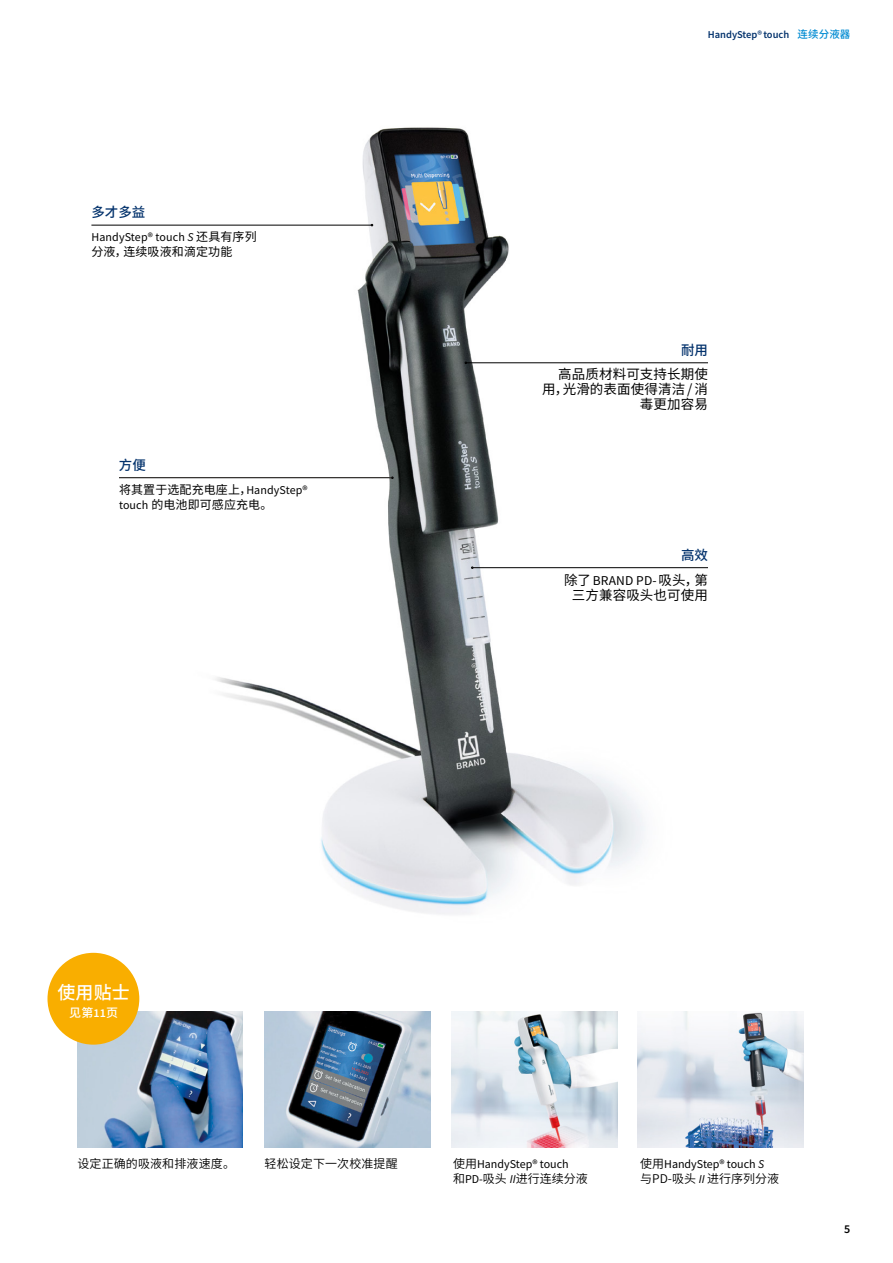
<style>
.page{position:relative;width:893px;height:1263px;background:#fff}
.page>*{position:absolute;margin:0;border:0;box-sizing:border-box;transform-origin:0 0}
.t1{font:500 18px "Source Han Sans CN";color:#fff}
.t2{font:13.5px/15px "Source Han Sans CN";letter-spacing:.01em;color:#000;text-align:right}
.t3{font:13.5px "Source Sans Pro";letter-spacing:.01em;color:#000}
.t4{font:500 13.5px "Source Han Sans CN";color:#03326c}
.t5{font:12px "Source Sans Pro";color:#000}
.t6{font:12px "Source Han Sans CN";letter-spacing:.01em;color:#000}
.t7{font:12px/15px "Source Han Sans CN";letter-spacing:.01em;color:#000}
.t8{font:500 12px "Source Han Sans CN";color:#fff}
.t9{font:600 12px "Source Sans Pro";color:#000}
.t10{font:600 10.5px "Source Sans Pro";color:#03326c}
.s1{font-style:italic}
.s2{font-family:"Source Han Sans CN"}
.s3{font-family:"Source Sans Pro"}
.s4{font-family:"Source Han Sans CN";font-weight:500;color:#008bd2}
.s5{font-family:"Source Sans Pro";font-weight:600}
.s6{font-family:"Source Sans Pro";font-style:italic}
</style>
<div class="page">
<img style="left:452px;top:1011px;width:165px;height:136px">
<img style="left:265px;top:1011px;width:165px;height:136px">
<img style="left:638px;top:1011px;width:166px;height:136px">
<img style="left:173px;top:127px;width:515px;height:787px">
<img style="left:77px;top:1011px;width:166px;height:136px">
<div style="left:47px;top:953px;width:92px;height:92px;background:#f9ae00;border-radius:50%"></div>
<hr style="left:91px;top:225px;width:280px;height:1px;background:#000">
<hr style="left:491px;top:422px;width:217px;height:1px;background:#fff">
<hr style="left:467px;top:362px;width:241px;height:1px;background:#000">
<hr style="left:502px;top:613px;width:206px;height:1px;background:#fff">
<hr style="left:473px;top:567px;width:235px;height:1px;background:#000">
<hr style="left:119px;top:477px;width:273px;height:1px;background:#000">
<p class="t4" style="left:91px;top:204px;width:55px">多才多益</p>
<p class="t5" style="left:91px;top:229px;width:167px">HandyStep® touch <span class="s1">S</span> <span class="s2">还具有序列</span></p>
<p class="t7" style="left:91px;top:244px;width:142px">分液，连续吸液和滴定功能</p>
<p class="t4" style="left:119px;top:457px;width:28px">方便</p>
<p class="t7" style="left:119px;top:482px;width:190px">将其置于选配充电座上，<span class="s3">HandyStep® touch</span> 的电池即可感应充电。</p>
<p class="t10" style="left:708px;top:28px;width:144px">HandyStep® touch <span class="s4">连续分液器</span></p>
<p class="t4" style="left:681px;top:342px;width:28px">耐用</p>
<p class="t2" style="left:542px;top:367px;width:167px">高品质材料可支持长期使用，光滑的表面使得清洁/消毒更加容易</p>
<p class="t4" style="left:681px;top:547px;width:28px">高效</p>
<p class="t3" style="left:564px;top:572px;width:145px"><span class="s2">除了</span> BRAND PD-<span class="s2">吸头，第</span></p>
<p class="t2" style="left:572px;top:588px;width:138px">三方兼容吸头也可使用</p>
<h1 class="t1" style="left:57px;top:982px;width:74px">使用贴士</h1>
<p class="t8" style="left:69px;top:1006px;width:50px">见第<span class="s5">11</span>页</p>
<p class="t6" style="left:77px;top:1157px;width:159px">设定正确的吸液和排液速度。</p>
<p class="t6" style="left:265px;top:1157px;width:135px">轻松设定下一次校准提醒</p>
<p class="t5" style="left:453px;top:1156px;width:117px"><span class="s2">使用</span>HandyStep® touch</p>
<p class="t6" style="left:453px;top:1172px;width:136px">和<span class="s3">PD-</span>吸头 <span class="s6">II</span>进行连续分液</p>
<p class="t5" style="left:640px;top:1156px;width:126px"><span class="s2">使用</span>HandyStep® touch <span class="s1">S</span></p>
<p class="t6" style="left:640px;top:1172px;width:140px">与PD-吸头 <span class="s6">II</span> 进行序列分液</p>
<p class="t9" style="left:844px;top:1221px;width:8px">5</p>
</div>
